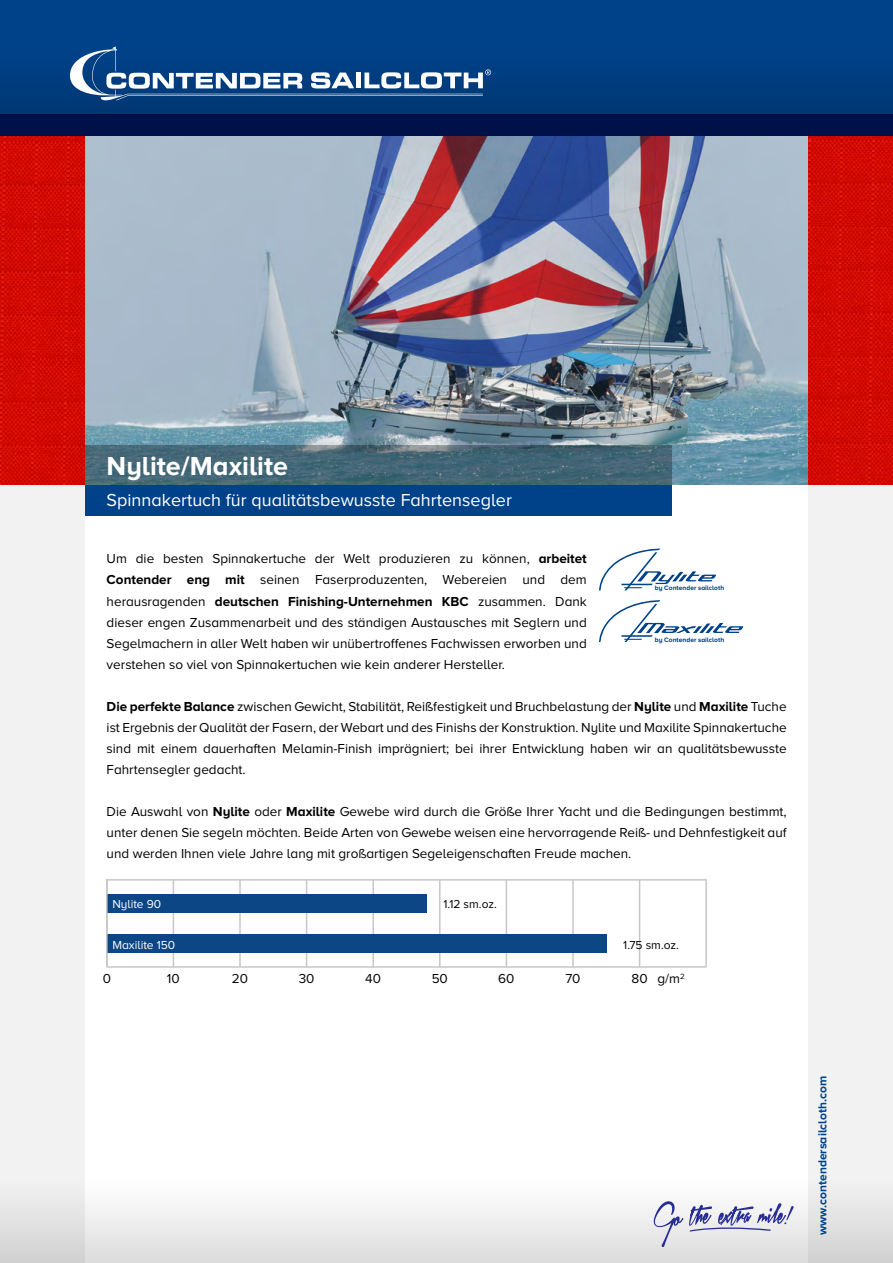
<style>
.page{position:relative;width:893px;height:1263px;background:#fff}
.page>*{position:absolute;margin:0;border:0;box-sizing:border-box;transform-origin:0 0}
.t1{font:700 27px "Proxima Nova A";color:#fff}
.t2{font:18px "Proxima Nova A";color:#fff}
.body_9{font:13.5px/21px "Proxima Nova A";color:#000;text-align:justify}
.t3{font:13.5px "Proxima Nova A";color:#010203}
.t4{font:700 12px "Proxima Nova A";color:#004289}
.t5{font:12px "Proxima Nova A";color:#000}
.t6{font:12px "Proxima Nova A";color:#fff}
.t7{font:700 6.75px "Proxima Nova A";color:#004289}
.s1{font-weight:700}
</style>
<div class="page">
<img style="left:0;top:136px;width:893px;height:349px">
<div style="left:808px;top:485px;width:85px;height:778px;background:#f2f2f2"></div>
<div style="left:0;top:485px;width:85px;height:778px;background:#f2f2f2"></div>
<div style="left:0;top:1178px;width:893px;height:85px;background:linear-gradient(to bottom,#fdfdfd,#dadada)"></div>
<div style="left:0;top:0;width:893px;height:136px;background:#004289"></div>
<div style="left:0;top:47px;width:893px;height:68px;background:#003b7c"></div>
<div style="left:0;top:115px;width:893px;height:21px;background:#001149"></div>
<svg style="left:70px;top:47px;width:421px;height:53px"></svg>
<div style="left:85px;top:485px;width:587px;height:31px;background:#004289"></div>
<svg style="left:85px;top:445px;width:587px;height:40px;background:#456776"></svg>
<svg style="left:654px;top:1201px;width:29px;height:46px"></svg>
<svg style="left:689px;top:1203px;width:105px;height:29px"></svg>
<hr style="left:107px;top:966px;width:599px;height:2px;background:#c6c7c8">
<hr style="left:107px;top:879px;width:599px;height:1px;background:#c6c7c8">
<hr style="left:173px;top:879px;width:1px;height:88px;background:#c6c7c8">
<hr style="left:239px;top:879px;width:2px;height:88px;background:#c6c7c8">
<hr style="left:306px;top:879px;width:1px;height:88px;background:#c6c7c8">
<hr style="left:372px;top:879px;width:2px;height:88px;background:#c6c7c8">
<hr style="left:439px;top:879px;width:2px;height:88px;background:#c6c7c8">
<hr style="left:506px;top:879px;width:1px;height:88px;background:#c6c7c8">
<hr style="left:572px;top:879px;width:2px;height:88px;background:#c6c7c8">
<hr style="left:639px;top:879px;width:1px;height:88px;background:#c6c7c8">
<hr style="left:705px;top:879px;width:2px;height:88px;background:#c6c7c8">
<div style="left:107px;top:894px;width:319px;height:18px;background:#0c4685"></div>
<div style="left:107px;top:934px;width:499px;height:19px;background:#0c4685"></div>
<hr style="left:106px;top:879px;width:2px;height:88px;background:#c6c7c8">
<svg style="left:599px;top:549px;width:117px;height:41px"></svg>
<svg style="left:599px;top:600px;width:144px;height:42px"></svg>
<h1 class="t1" style="left:107px;top:450px;width:183px">Nylite/Maxilite</h1>
<h2 class="t2" style="left:107px;top:490px;width:407px">Spinnakertuch für qualitätsbewusste Fahrtensegler</h2>
<p class="body_9" style="left:107px;top:548px;width:482px">Um die besten Spinnakertuche der Welt produzieren zu können, <span class="s1">arbeitet Contender eng mit</span> seinen Faserproduzenten, Webereien und dem herausragenden <span class="s1">deutschen Finishing-Unternehmen KBC</span> zusammen. Dank dieser engen Zusammenarbeit und des ständigen Austausches mit Seglern und Segelmachern in aller Welt haben wir unübertroffenes Fachwissen erworben und verstehen so viel von Spinnakertuchen wie kein anderer Hersteller.</p>
<p class="body_9" style="left:107px;top:695px;width:682px"><span class="s1">Die perfekte Balance</span> zwischen Gewicht, Stabilität, Reißfestigkeit und Bruchbelastung der <span class="s1">Nylite</span> und <span class="s1">Maxilite</span> Tuche ist Ergebnis der Qualität der Fasern, der Webart und des Finishs der Konstruktion. Nylite und Maxilite Spinnakertuche sind mit einem dauerhaften Melamin-Finish imprägniert; bei ihrer Entwicklung haben wir an qualitätsbewusste Fahrtensegler gedacht.</p>
<p class="body_9" style="left:107px;top:800px;width:681px">Die Auswahl von <span class="s1">Nylite</span> oder <span class="s1">Maxilite</span> Gewebe wird durch die Größe Ihrer Yacht und die Bedingungen bestimmt, unter denen Sie segeln möchten. Beide Arten von Gewebe weisen eine hervorragende Reiß- und Dehnfestigkeit auf und werden Ihnen viele Jahre lang mit großartigen Segeleigenschaften Freude machen.</p>
<p class="t7" style="left:655px;top:584px;width:71px">by Contender sailcloth</p>
<p class="t7" style="left:655px;top:636px;width:71px">by Contender sailcloth</p>
<p class="t6" style="left:112px;top:898px;width:50px">Nylite 90</p>
<p class="t5" style="left:443px;top:898px;width:55px">1.12 sm.oz.</p>
<p class="t6" style="left:112px;top:938px;width:64px">Maxilite 150</p>
<p class="t5" style="left:623px;top:938px;width:57px">1.75 sm.oz.</p>
<p class="t3" style="left:103px;top:971px;width:10px">0</p>
<p class="t3" style="left:167px;top:971px;width:14px">10</p>
<p class="t3" style="left:232px;top:971px;width:18px">20</p>
<p class="t3" style="left:299px;top:971px;width:17px">30</p>
<p class="t3" style="left:365px;top:971px;width:17px">40</p>
<p class="t3" style="left:432px;top:971px;width:18px">50</p>
<p class="t3" style="left:498px;top:971px;width:18px">60</p>
<p class="t3" style="left:565px;top:971px;width:17px">70</p>
<p class="t3" style="left:631px;top:971px;width:55px">80 g/m<sup>2</sup></p>
<p class="t4" style="left:816px;top:1235px;width:160px;rotate:-90deg">www.contendersailcloth.com</p>
</div>
